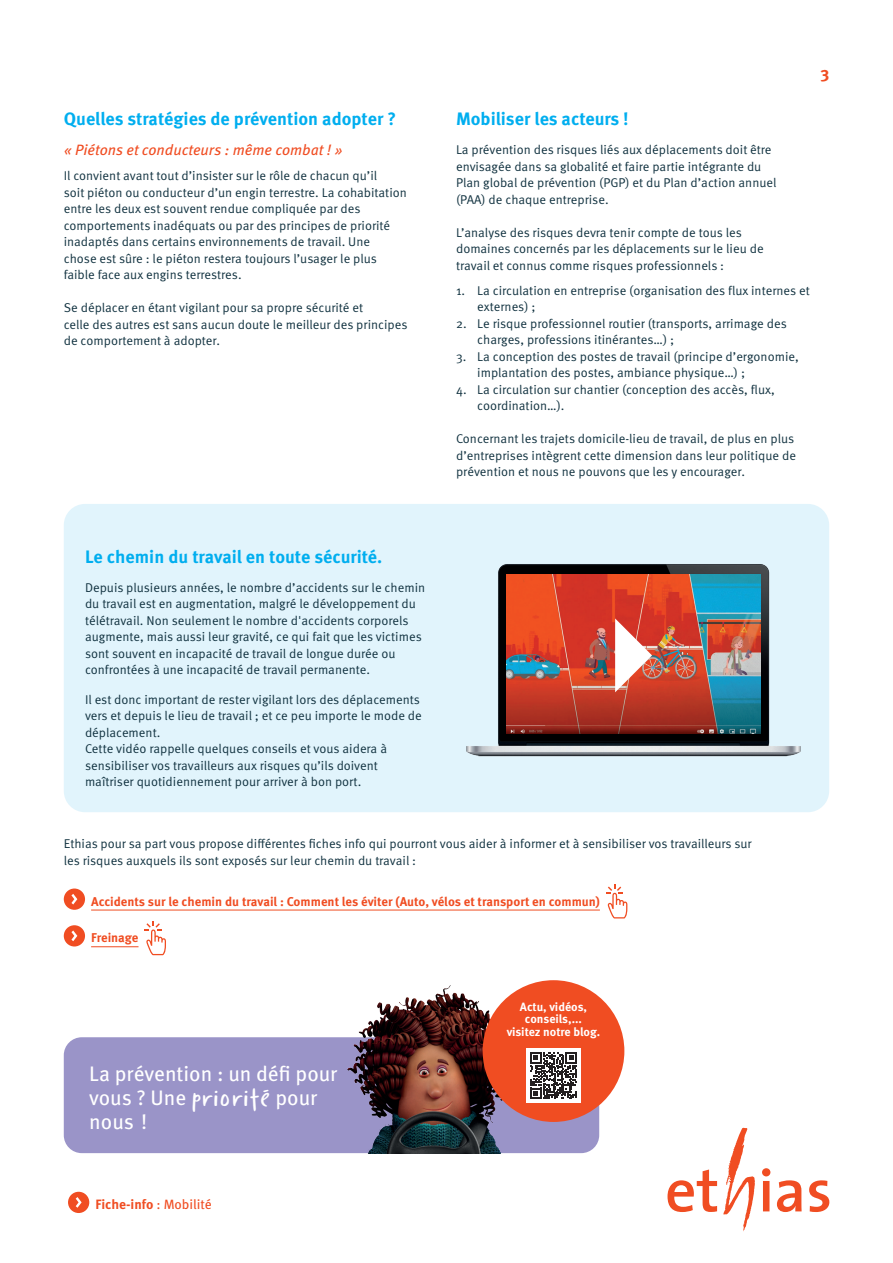
<style>
.page{position:relative;width:893px;height:1263px;background:#fff}
.page>*{position:absolute;margin:0;border:0;box-sizing:border-box;transform-origin:0 0}
.t1{font:21px/24px "Meta Pro";color:#fff}
.t2{font:700 18px "Meta Pro";color:#00aeef}
.t3{font:700 16.5px "Meta Pro";color:#f04d22}
.t4{font:italic 15px "Meta Pro";color:#f04d22}
.t5{font:700 13.5px "Meta Pro";color:#f04d22}
.t6{font:12.75px/16.5px "Meta Pro Norm";color:#113240}
.t7{font:700 12.75px "Meta Pro";color:#f04d22}
.t8{font:700 12px/12.8px "Meta Pro";letter-spacing:-.005em;color:#fff;text-align:center}
.s1{font-family:"Ethias Totally Terrific Three";font-size:24px}
.s2{font-weight:400}
</style>
<div class="page">
<div style="left:64px;top:1037px;width:535px;height:116px;background:#9a94c8;border-radius:18px"></div>
<img style="left:300px;top:980px;width:265px;height:173px">
<div style="left:68px;top:1192px;width:21px;height:21px;background:#f04d22;border-radius:50%"></div>
<svg style="left:76px;top:1197px;width:6px;height:11px"></svg>
<div style="left:483px;top:980px;width:141px;height:142px;background:#f04d22;border-radius:50%"></div>
<div style="left:526px;top:1048px;width:55px;height:55px;background:#fff"></div>
<svg style="left:530px;top:1052px;width:47px;height:47px"></svg>
<div style="left:64px;top:504px;width:765px;height:308px;background:#e1f4fc;border-radius:21px"></div>
<hr style="left:91px;top:910px;width:509px;height:1px;background:#f04d22">
<hr style="left:91px;top:946px;width:48px;height:1px;background:#f04d22">
<div style="left:64px;top:888px;width:21px;height:22px;background:#f04d22;border-radius:50%"></div>
<svg style="left:71px;top:894px;width:6px;height:10px"></svg>
<svg style="left:606px;top:884px;width:21px;height:34px"></svg>
<div style="left:64px;top:925px;width:21px;height:21px;background:#f04d22;border-radius:50%"></div>
<svg style="left:71px;top:930px;width:6px;height:11px"></svg>
<svg style="left:144px;top:921px;width:22px;height:34px"></svg>
<img style="left:466px;top:564px;width:335px;height:193px">
<img style="left:507px;top:574px;width:253px;height:159px">
<svg style="left:615px;top:618px;width:37px;height:74px;background:#e9a299"></svg>
<svg style="left:723px;top:1127px;width:32px;height:104px"></svg>
<svg style="left:667px;top:1169px;width:50px;height:43px"></svg>
<svg style="left:762px;top:1168px;width:8px;height:43px"></svg>
<svg style="left:777px;top:1180px;width:25px;height:32px"></svg>
<svg style="left:809px;top:1180px;width:20px;height:32px"></svg>
<h2 class="t2" style="left:64px;top:105px;width:334px">Quelles stratégies de prévention adopter ?</h2>
<p class="t4" style="left:64px;top:138px;width:281px">« Piétons et conducteurs : même combat ! »</p>
<p class="t6" style="left:64px;top:167px;width:345px">Il convient avant tout d’insister sur le rôle de chacun qu’il<br>soit piéton ou conducteur d’un engin terrestre. La cohabitation entre les deux est souvent rendue compliquée par des comportements inadéquats ou par des principes de priorité inadaptés dans certains environnements de travail. Une<br>chose est sûre : le piéton restera toujours l’usager le plus faible face aux engins terrestres.</p>
<p class="t6" style="left:64px;top:299px;width:345px">Se déplacer en étant vigilant pour sa propre sécurité et<br>celle des autres est sans aucun doute le meilleur des principes de comportement à adopter.</p>
<p class="t3" style="left:820px;top:62px;width:10px">3</p>
<h2 class="t2" style="left:456px;top:105px;width:174px">Mobiliser les acteurs !</h2>
<p class="t6" style="left:456px;top:141px;width:322px">La prévention des risques liés aux déplacements doit être envisagée dans sa globalité et faire partie intégrante du Plan global de prévention (PGP) et du Plan d’action annuel (PAA) de chaque entreprise.</p>
<p class="t6" style="left:456px;top:223px;width:309px">L’analyse des risques devra tenir compte de tous les domaines concernés par les déplacements sur le lieu de travail et connus comme risques professionnels :</p>
<p class="t6" style="left:477px;top:281px;width:334px;text-indent:-21px">1. La circulation en entreprise (organisation des flux internes et externes) ;</p>
<p class="t6" style="left:477px;top:314px;width:311px;text-indent:-21px">2. Le risque professionnel routier (transports, arrimage des charges, professions itinérantes…) ;</p>
<p class="t6" style="left:477px;top:347px;width:323px;text-indent:-21px">3. La conception des postes de travail (principe d’ergonomie, implantation des postes, ambiance physique…) ;</p>
<p class="t6" style="left:477px;top:380px;width:299px;text-indent:-21px">4. La circulation sur chantier (conception des accès, flux, coordination…).</p>
<p class="t6" style="left:456px;top:430px;width:341px">Concernant les trajets domicile-lieu de travail, de plus en plus d’entreprises intègrent cette dimension dans leur politique de prévention et nous ne pouvons que les y encourager.</p>
<h2 class="t2" style="left:85px;top:542px;width:299px">Le chemin du travail en toute sécurité.</h2>
<p class="t6" style="left:85px;top:578px;width:342px">Depuis plusieurs années, le nombre d’accidents sur le chemin du travail est en augmentation, malgré le développement du télétravail. Non seulement le nombre d'accidents corporels augmente, mais aussi leur gravité, ce qui fait que les victimes sont souvent en incapacité de travail de longue durée ou confrontées à une incapacité de travail permanente.</p>
<p class="t6" style="left:85px;top:690px;width:338px">Il est donc important de rester vigilant lors des déplacements vers et depuis le lieu de travail ; et ce peu importe le mode de déplacement.<br>Cette vidéo rappelle quelques conseils et vous aidera à sensibiliser vos travailleurs aux risques qu’ils doivent maîtriser quotidiennement pour arriver à bon port.</p>
<p class="t6" style="left:64px;top:834px;width:689px">Ethias pour sa part vous propose différentes fiches info qui pourront vous aider à informer et à sensibiliser vos travailleurs sur les risques auxquels ils sont exposés sur leur chemin du travail :</p>
<p class="t7" style="left:91px;top:891px;width:510px">Accidents sur le chemin du travail : Comment les éviter (Auto, vélos et transport en commun)</p>
<p class="t7" style="left:91px;top:928px;width:49px">Freinage</p>
<h1 class="t1" style="left:89px;top:1060px;width:250px">La prévention : un défi pour vous ? Une <span class="s1">priorité</span> pour nous !</h1>
<p class="t5" style="left:95px;top:1193px;width:118px">Fiche-info <span class="s2">: Mobilité</span></p>
<p class="t8" style="left:507px;top:999px;width:95px">Actu, vidéos, conseils,... visitez notre blog.</p>
</div>
